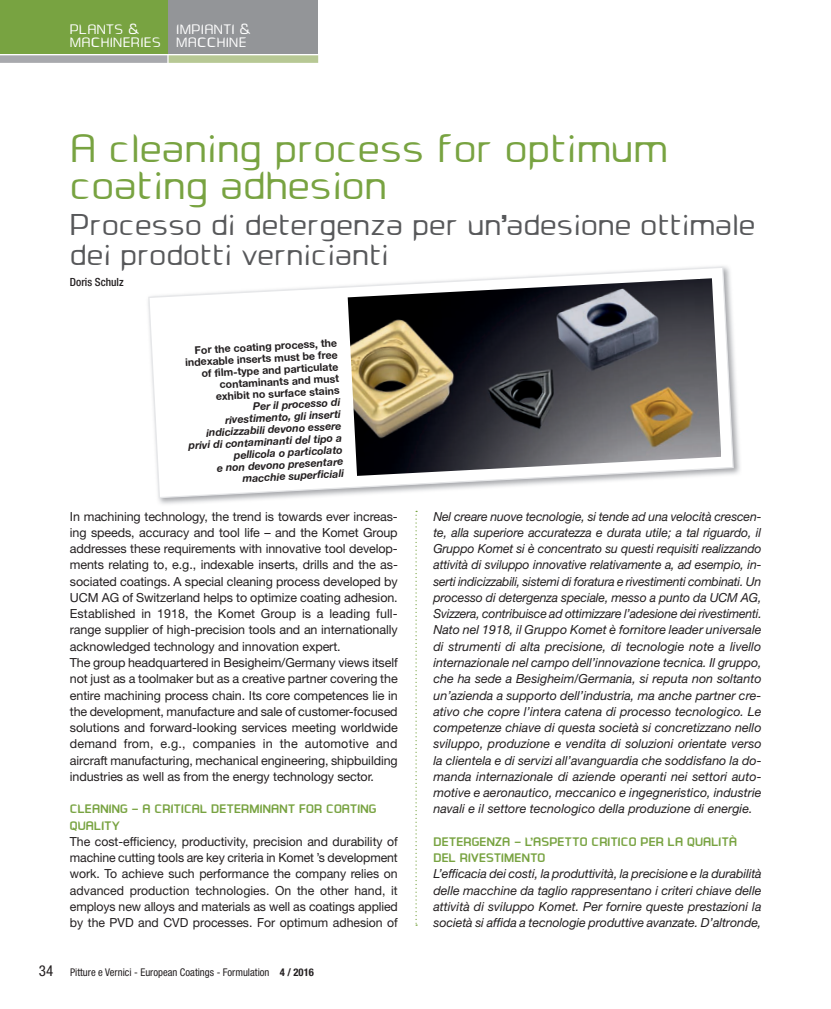
<style>
.page{position:relative;width:831px;height:1009px;background:#fff}
.page>*{position:absolute;margin:0;border:0;box-sizing:border-box;transform-origin:0 0}
.t1{font:40px/37.5px "Ea Designer";color:#78a341}
.t2{font:30px/30px "Ea Designer";color:#57585a}
.t3{font:13.75px/12.5px "Ea Designer";letter-spacing:.025em;color:#fff;text-align:right}
.t4{font:italic 12.5px/16.2px "Helvetica Neue";letter-spacing:-.005em;color:#231f20;text-align:justify}
.t5{font:12.5px/16.2px "Helvetica Neue";letter-spacing:-.01em;color:#231f20}
.t6{font:700 12.5px/16.2px "Ea Designer";letter-spacing:.005em;color:#78a341}
.t7{font:500 condensed 11.25px "Helvetica Neue";color:#231f20}
.t8{font:italic 700 10.62px/11.9px "Helvetica Neue";color:#231f20;text-align:right}
.t9{font:700 10.62px/11.9px "Helvetica Neue";color:#231f20;text-align:right}
.t10{font:condensed 10.62px "Helvetica Neue";color:#231f20}
.s1{font-family:"Eurostile"}
.s2{font-size:15px}
.s3{font-weight:700}
</style>
<div class="page">
<div style="left:168px;top:0;width:150px;height:54px;background:#939598"></div>
<div style="left:0;top:0;width:167px;height:54px;background:#78a341"></div>
<div style="left:0;top:55px;width:167px;height:8px;background:#a8a9ad"></div>
<div style="left:168px;top:55px;width:150px;height:8px;background:#b7c894"></div>
<svg style="left:415px;top:510px;width:2px;height:415px"></svg>
<img style="left:158px;top:356px;width:582px;height:148px">
<svg style="left:148px;top:266px;width:586px;height:232px"></svg>
<p class="t3" style="left:70px;top:23px;width:70px">PLANTS <span class="s1">&amp;</span></p>
<p class="t3" style="left:70px;top:23px;width:182px">IMPIANTI <span class="s1">&amp;<br></span>MACHINERIES MACCHINE</p>
<h1 class="t1" style="left:70px;top:129px;width:599px">A cleaning process for optimum coating adhesion</h1>
<h2 class="t2" style="left:70px;top:209px;width:686px">Processo di detergenza per un’adesione ottimale dei prodotti vernicianti</h2>
<p class="t7" style="left:70px;top:275px;width:55px">Doris Schulz</p>
<p class="t9" style="left:184px;top:344px;width:154px;rotate:-3deg">For the coating process, the indexable inserts must be free of film-type and particulate contaminants and must exhibit no surface stains</p>
<p class="t8" style="left:186px;top:403px;width:155px;rotate:-3deg">Per il processo di rivestimento, gli inserti indicizzabili devono essere privi di contaminanti del tipo a pellicola o particolato<br>e non devono presentare macchie superficiali</p>
<p class="t5" style="left:70px;top:507px;width:329px">In machining technology, the trend is towards ever increas&shy;ing speeds, accuracy and tool life – and the Komet Group addresses these requirements with innovative tool develop&shy;ments relating to, e.g., indexable inserts, drills and the as&shy;sociated coatings. A special cleaning process developed by UCM AG of Switzerland helps to optimize coating adhesion.<br>Established in 1918, the Komet Group is a leading full&shy;range supplier of high-precision tools and an internationally acknowledged technology and innovation expert.<br>The group headquartered in Besigheim/Germany views itself not just as a toolmaker but as a creative partner covering the entire machining process chain. Its core competences lie in the development, manufacture and sale of customer-focused solutions and forward-looking services meeting worldwide demand from, e.g., companies in the automotive and aircraft manufacturing, mechanical engineering, shipbuilding industries as well as from the energy technology sector.</p>
<p class="t6" style="left:70px;top:800px;width:308px">CLEANING – A CRITICAL DETERMINANT FOR COATING<br>QUALITY</p>
<p class="t5" style="left:70px;top:832px;width:329px;text-align:justify">The cost-efficiency, productivity, precision and durability of machine cutting tools are key criteria in Komet ’s development work. To achieve such performance the company relies on advanced production technologies. On the other hand, it employs new alloys and materials as well as coatings applied by the PVD and CVD processes. For optimum adhesion of</p>
<p class="t10" style="left:39px;top:965px;width:276px"><span class="s2">34</span> Pitture e Vernici - European Coatings - Formulation <span class="s3">4 / 2016</span></p>
<p class="t4" style="left:433px;top:507px;width:330px">Nel creare nuove tecnologie, si tende ad una velocità crescen&shy;te, alla superiore accuratezza e durata utile; a tal riguardo, il Gruppo Komet si è concentrato su questi requisiti realizzando attività di sviluppo innovative relativamente a, ad esempio, in&shy;serti indicizzabili, sistemi di foratura e rivestimenti combinati. Un processo di detergenza speciale, messo a punto da UCM AG, Svizzera, contribuisce ad ottimizzare l’adesione dei rivestimenti.<br>Nato nel 1918, il Gruppo Komet è fornitore leader universale di strumenti di alta precisione, di tecnologie note a livello internazionale nel campo dell’innovazione tecnica. Il gruppo, che ha sede a Besigheim/Germania, si reputa non soltanto un’azienda a supporto dell’industria, ma anche partner cre&shy;ativo che copre l’intera catena di processo tecnologico. Le competenze chiave di questa società si concretizzano nello sviluppo, produzione e vendita di soluzioni orientate verso la clientela e di servizi all’avanguardia che soddisfano la do&shy;manda internazionale di aziende operanti nei settori auto&shy;motive e aeronautico, meccanico e ingegneristico, industrie navali e il settore tecnologico della produzione di energie.</p>
<p class="t6" style="left:433px;top:833px;width:306px">DETERGENZA – L’ASPETTO CRITICO PER LA QUALITÀ<br>DEL RIVESTIMENTO</p>
<p class="t4" style="left:433px;top:865px;width:329px">L’efficacia dei costi, la produttività, la precisione e la durabilità delle macchine da taglio rappresentano i criteri chiave delle attività di sviluppo Komet. Per fornire queste prestazioni la società si affida a tecnologie produttive avanzate. D’altronde,</p>
</div>
